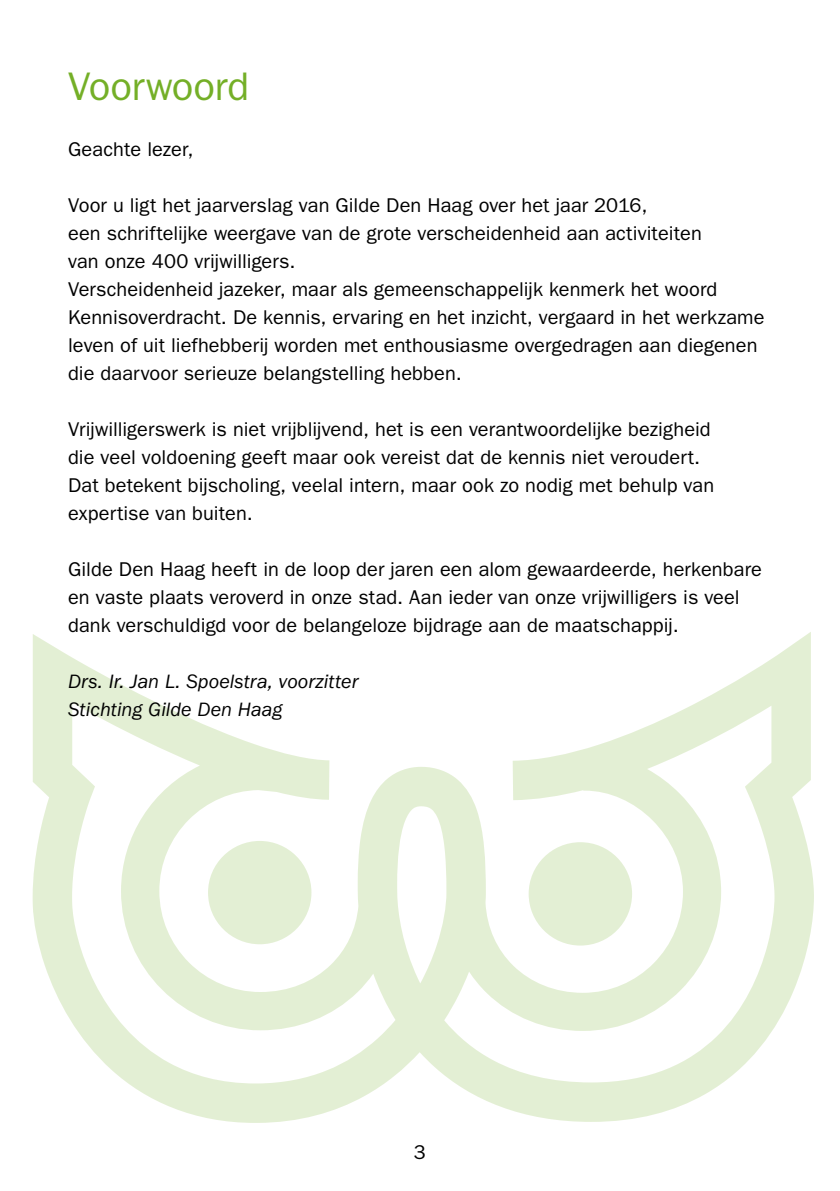
<style>
.page{position:relative;width:840px;height:1191px;background:#fff}
.page>*{position:absolute;margin:0;border:0;box-sizing:border-box;transform-origin:0 0}
.t1{font:40px "ITC Franklin Gothic Std";letter-spacing:-.005em;color:#74af27}
.t2{font:20px/28px "ITC Franklin Gothic Std";letter-spacing:.005em;color:#000}
.t3{font:italic 20px/28px "ITC Franklin Gothic Std";color:#000}
</style>
<div class="page">
<svg style="left:33px;top:632px;width:780px;height:491px"></svg>
<h1 class="t1" style="left:68px;top:63px;width:182px">Voorwoord</h1>
<p class="t2" style="left:68px;top:135px;width:127px">Geachte lezer,</p>
<p class="t2" style="left:68px;top:191px;width:697px">Voor u ligt het jaarverslag van Gilde Den Haag over het jaar 2016,<br>een schriftelijke weergave van de grote verscheidenheid aan activiteiten<br>van onze 400 vrijwilligers.<br>Verscheidenheid jazeker, maar als gemeenschappelijk kenmerk het woord Kennisoverdracht. De kennis, ervaring en het inzicht, vergaard in het werkzame leven of uit liefhebberij worden met enthousiasme overgedragen aan diegenen die daarvoor serieuze belangstelling hebben.</p>
<p class="t2" style="left:68px;top:415px;width:647px">Vrijwilligerswerk is niet vrijblijvend, het is een verantwoordelijke bezigheid die veel voldoening geeft maar ook vereist dat de kennis niet veroudert.<br>Dat betekent bijscholing, veelal intern, maar ook zo nodig met behulp van expertise van buiten.</p>
<p class="t2" style="left:68px;top:555px;width:695px">Gilde Den Haag heeft in de loop der jaren een alom gewaardeerde, herkenbare en vaste plaats veroverd in onze stad. Aan ieder van onze vrijwilligers is veel dank verschuldigd voor de belangeloze bijdrage aan de maatschappij.</p>
<p class="t3" style="left:68px;top:668px;width:292px">Drs. Ir. Jan L. Spoelstra, voorzitter<br>Stichting Gilde Den Haag</p>
<p class="t2" style="left:414px;top:1138px;width:13px">3</p>
</div>
